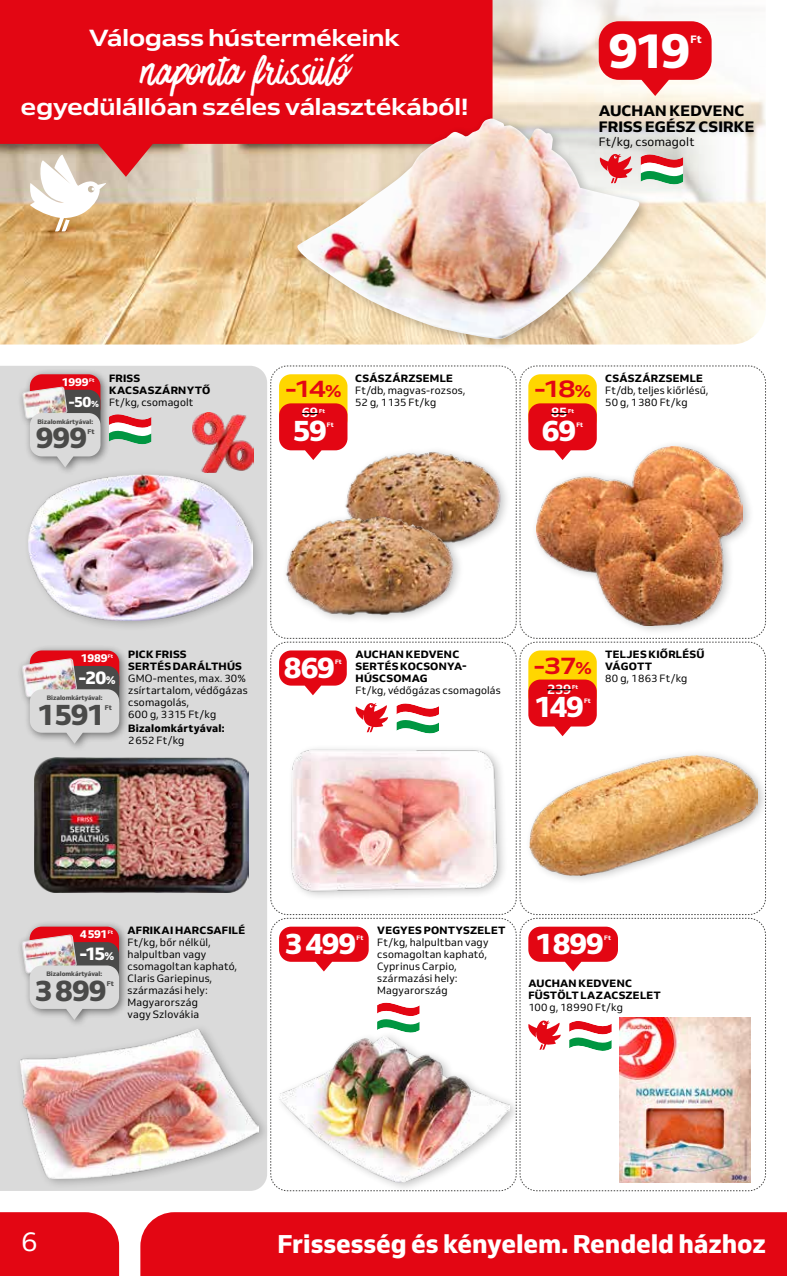
<style>
.page{position:relative;width:787px;height:1276px;background:#fff}
.page>*{position:absolute;margin:0;border:0;box-sizing:border-box;transform-origin:0 0}
.t1{font:49.2px "Have Heart One MA";letter-spacing:.015em;color:#fff}
.t2{font:800 48.75px "Venn";color:#fff}
.t3{font:800 29.25px "Venn";letter-spacing:-.04em;color:#fff}
.t4{font:800 29.25px "Venn";letter-spacing:-.04em;color:#4a4a49}
.t5{font:27px "Venn";color:#fff}
.t6{font:800 25.5px "Venn";color:#fff}
.t7{font:700 23.7px "Venn Semi Ex";color:#e30613}
.t8{font:700 23.1px "Venn Semi Ex";letter-spacing:-.025em;color:#fff}
.t9{font:800 18px "Venn";color:#fff}
.t10{font:800 15px/16.5px "Venn";letter-spacing:.015em;color:#000}
.t11{font:800 14.7px "Venn";color:#fff}
.t12{font:700 13.5px "Venn";letter-spacing:-.01em;color:#fff}
.t13{font:12px "Venn";letter-spacing:.01em;color:#000}
.t14{font:800 11.25px "Venn";letter-spacing:-.03em;color:#fff}
.t15{font:800 10.65px "Venn";color:#fff}
.t16{font:10.5px/12px "Venn";letter-spacing:.015em;color:#000}
.t17{font:800 10.5px/12px "Venn";letter-spacing:.025em;color:#000}
.t18{font:800 6.75px "Venn";color:#4a4a49}
.t19{font:800 6.3px "Venn";color:#4a4a49}
.t20{font:800 6.3px "Venn";letter-spacing:.015em;color:#fff}
.t21{font:800 5.7px "Venn";color:#fff}
.t22{font:800 5.1px "Venn";color:#fff}
.s1{font-size:9px}
.s2{font-size:17.4px}
.s3{font-size:11.25px}
</style>
<div class="page">
<div style="left:0;top:1212px;width:119px;height:64px;background:#e30613"></div>
<div style="left:140px;top:1212px;width:647px;height:64px;background:#e30613"></div>
<img style="left:0;top:0;width:765px;height:344px">
<div style="left:0;top:366px;width:267px;height:825px;background:#dadada"></div>
<div style="left:16px;top:1023px;width:255px;height:166px;background:#000;opacity:.25"></div>
<img style="left:20px;top:1029px;width:239px;height:149px">
<div style="left:23px;top:468px;width:242px;height:164px;background:#000;opacity:.25"></div>
<img style="left:29px;top:475px;width:224px;height:146px">
<img style="left:34px;top:758px;width:214px;height:134px">
<svg style="left:0;top:0;width:492px;height:177px;background:#e01720"></svg>
<svg style="left:598px;top:21px;width:113px;height:75px"></svg>
<div style="left:16px;top:644px;width:114px;height:109px;background:#000;opacity:.5"></div>
<div style="left:30px;top:650px;width:89px;height:46px;background:#e30613;border-radius:12px"></div>
<svg style="left:22px;top:658px;width:97px;height:85px;background:#c6b5b5"></svg>
<div style="left:16px;top:920px;width:114px;height:109px;background:#000;opacity:.5"></div>
<div style="left:30px;top:926px;width:89px;height:46px;background:#e30613;border-radius:12px"></div>
<svg style="left:22px;top:935px;width:97px;height:85px;background:#c5b6b7"></svg>
<div style="left:16px;top:368px;width:95px;height:108px;background:#000;opacity:.5"></div>
<div style="left:30px;top:374px;width:70px;height:46px;background:#e30613;border-radius:12px"></div>
<svg style="left:23px;top:387px;width:77px;height:80px;background:#c4bbbb"></svg>
<div style="left:292px;top:112px;width:359px;height:238px;background:#000;opacity:.25"></div>
<img style="left:297px;top:118px;width:344px;height:221px">
<svg style="left:30px;top:154px;width:76px;height:77px"></svg>
<svg style="left:599px;top:153px;width:33px;height:30px"></svg>
<svg style="left:640px;top:154px;width:43px;height:32px"></svg>
<img style="left:270px;top:366px;width:496px;height:825px">
<svg style="left:109px;top:414px;width:42px;height:32px"></svg>
<img style="left:193px;top:412px;width:61px;height:60px">
<h3 class="t8" style="left:89px;top:23px;width:313px">Válogass hústermékeink</h3>
<h1 class="t1" style="left:141px;top:37px;width:207px">naponta frissülő</h1>
<h3 class="t8" style="left:21px;top:92px;width:449px">egyedülállóan széles választékából!</h3>
<h2 class="t2" style="left:608px;top:20px;width:84px">919</h2>
<p class="t15" style="left:690px;top:33px;width:13px">Ft</p>
<h3 class="t10" style="left:598px;top:102px;width:157px">AUCHAN KEDVENC<br>FRISS EGÉSZ CSIRKE</h3>
<p class="t13" style="left:598px;top:134px;width:97px">Ft/kg, csomagolt</p>
<p class="t14" style="left:62px;top:375px;width:28px">1 999</p>
<p class="t22" style="left:89px;top:376px;width:7px">Ft</p>
<h3 class="t11" style="left:68px;top:392px;width:32px">-50<span class="s1">%</span></h3>
<p class="t19" style="left:37px;top:418px;width:57px">Bizalomkártyával:</p>
<h3 class="t4" style="left:36px;top:420px;width:53px">999</h3>
<p class="t18" style="left:87px;top:427px;width:9px">Ft</p>
<p class="t17" style="left:109px;top:372px;width:103px">FRISS<br>KACSASZÁRNYTŐ</p>
<p class="t16" style="left:109px;top:396px;width:86px">Ft/kg, csomagolt</p>
<h3 class="t7" style="left:285px;top:374px;width:58px">-14<span class="s2">%</span></h3>
<p class="t12" style="left:302px;top:404px;width:18px">69</p>
<p class="t21" style="left:319px;top:407px;width:7px">Ft</p>
<h3 class="t3" style="left:293px;top:412px;width:36px">59</h3>
<p class="t20" style="left:327px;top:420px;width:8px">Ft</p>
<p class="t17" style="left:355px;top:372px;width:99px">CSÁSZÁRZSEMLE</p>
<p class="t16" style="left:355px;top:384px;width:111px">Ft/db, magvas-rozsos,<br>52 g, 1 135 Ft/kg</p>
<h3 class="t7" style="left:534px;top:374px;width:59px">-18<span class="s2">%</span></h3>
<p class="t12" style="left:551px;top:404px;width:18px">85</p>
<p class="t21" style="left:568px;top:407px;width:7px">Ft</p>
<h3 class="t3" style="left:542px;top:412px;width:36px">69</h3>
<p class="t20" style="left:576px;top:420px;width:8px">Ft</p>
<p class="t17" style="left:605px;top:372px;width:99px">CSÁSZÁRZSEMLE</p>
<p class="t16" style="left:605px;top:384px;width:105px">Ft/db, teljes kiőrlésű,<br>50 g, 1 380 Ft/kg</p>
<p class="t14" style="left:81px;top:651px;width:28px">1 989</p>
<p class="t22" style="left:108px;top:653px;width:7px">Ft</p>
<h3 class="t9" style="left:79px;top:666px;width:38px">-20<span class="s3">%</span></h3>
<p class="t19" style="left:47px;top:694px;width:57px">Bizalomkártyával:</p>
<h3 class="t4" style="left:37px;top:696px;width:69px">1 591</h3>
<p class="t18" style="left:105px;top:703px;width:9px">Ft</p>
<p class="t17" style="left:128px;top:648px;width:115px">PICK FRISS<br>SERTÉS DARÁLTHÚS</p>
<p class="t16" style="left:128px;top:672px;width:121px">GMO-mentes, max. 30% zsírtartalom, védőgázas csomagolás,<br>600 g, 3 315 Ft/kg</p>
<p class="t17" style="left:128px;top:722px;width:98px">Bizalomkártyával:</p>
<p class="t16" style="left:128px;top:734px;width:58px">2 652 Ft/kg</p>
<h3 class="t3" style="left:284px;top:649px;width:53px">869</h3>
<p class="t20" style="left:335px;top:657px;width:8px">Ft</p>
<p class="t17" style="left:355px;top:648px;width:112px">AUCHAN KEDVENC<br>SERTÉS KOCSONYA-<br>HÚSCSOMAG</p>
<p class="t16" style="left:355px;top:684px;width:147px">Ft/kg, védőgázas csomagolás</p>
<h3 class="t7" style="left:533px;top:650px;width:60px">-37<span class="s2">%</span></h3>
<p class="t12" style="left:547px;top:680px;width:26px">239</p>
<p class="t21" style="left:572px;top:683px;width:7px">Ft</p>
<h3 class="t3" style="left:534px;top:688px;width:51px">149</h3>
<p class="t20" style="left:584px;top:696px;width:8px">Ft</p>
<p class="t17" style="left:605px;top:648px;width:101px">TELJES KIŐRLÉSŰ<br>VÁGOTT</p>
<p class="t16" style="left:605px;top:672px;width:84px">80 g, 1 863 Ft/kg</p>
<p class="t14" style="left:80px;top:927px;width:29px">4 591</p>
<p class="t22" style="left:108px;top:929px;width:7px">Ft</p>
<h3 class="t9" style="left:79px;top:942px;width:37px">-15<span class="s3">%</span></h3>
<p class="t19" style="left:46px;top:970px;width:57px">Bizalomkártyával:</p>
<h3 class="t4" style="left:35px;top:972px;width:74px">3 899</h3>
<p class="t18" style="left:107px;top:979px;width:9px">Ft</p>
<p class="t17" style="left:127px;top:924px;width:119px">AFRIKAI HARCSAFILÉ</p>
<p class="t16" style="left:127px;top:936px;width:111px">Ft/kg, bőr nélkül, halpultban vagy csomagoltan kapható,<br>Claris Gariepinus, származási hely:<br>Magyarország<br>vagy Szlovákia</p>
<p class="t17" style="left:377px;top:924px;width:129px">VEGYES PONTYSZELET</p>
<p class="t16" style="left:377px;top:936px;width:113px">Ft/kg, halpultban vagy csomagoltan kapható,<br>Cyprinus Carpio, származási hely:<br>Magyarország</p>
<h3 class="t3" style="left:284px;top:925px;width:74px">3 499</h3>
<p class="t20" style="left:356px;top:933px;width:8px">Ft</p>
<h3 class="t3" style="left:535px;top:925px;width:70px">1 899</h3>
<p class="t20" style="left:604px;top:933px;width:8px">Ft</p>
<p class="t17" style="left:528px;top:977px;width:134px">AUCHAN KEDVENC<br>FÜSTÖLT LAZACSZELET</p>
<p class="t16" style="left:528px;top:1001px;width:96px">100 g, 18 990 Ft/kg</p>
<h3 class="t5" style="left:21px;top:1225px;width:18px">6</h3>
<h3 class="t6" style="left:277px;top:1228px;width:490px">Frissesség és kényelem. Rendeld házhoz</h3>
</div>
